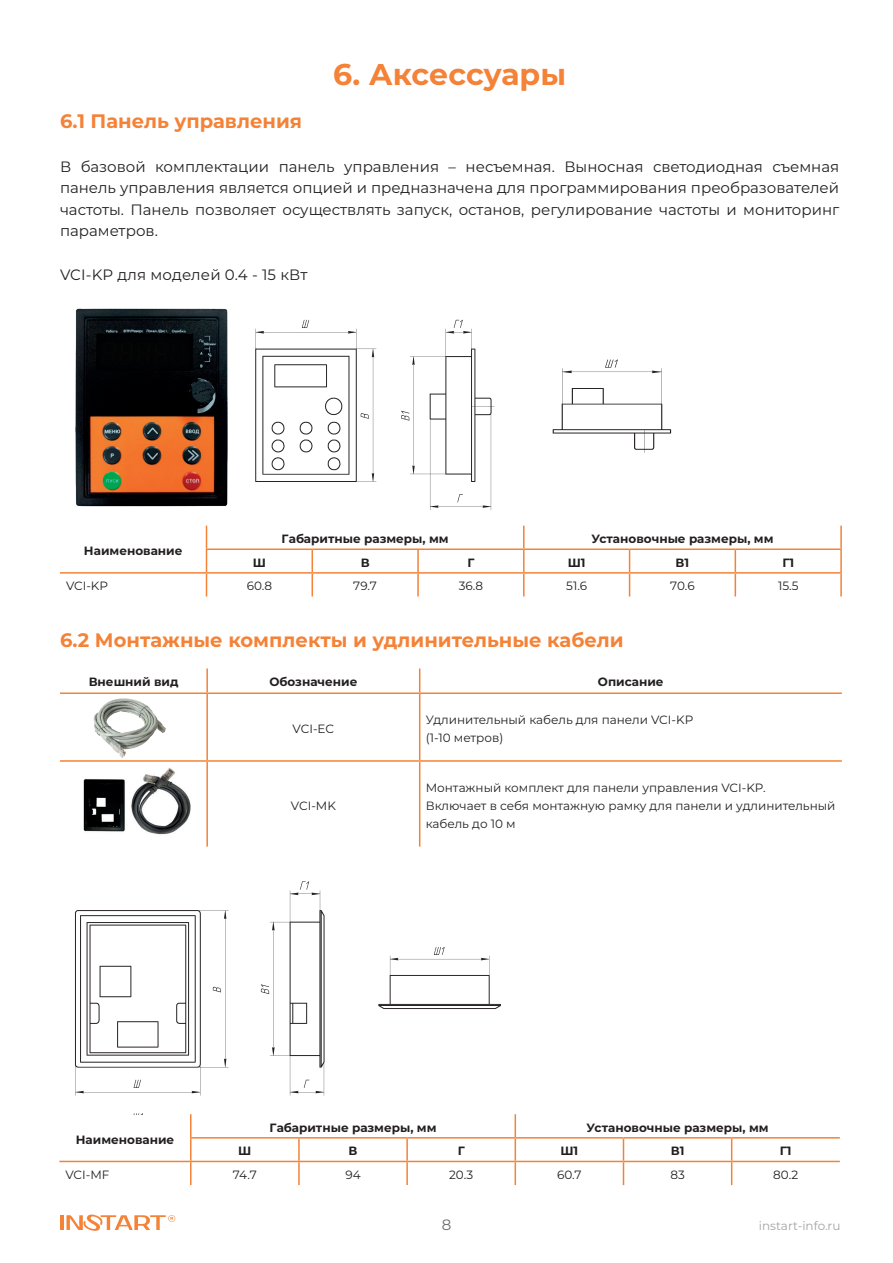
<style>
.page{position:relative;width:893px;height:1263px;background:#fff}
.page>*{position:absolute;margin:0;border:0;box-sizing:border-box;transform-origin:0 0}
.t1{font:700 30px "Montserrat";letter-spacing:-.005em;color:#f48237}
.t2{font:700 19.5px "Montserrat";color:#f48237}
.t3{font:15px/21.6px "Montserrat";color:#231f20;text-align:justify}
.t4{font:15px "Montserrat";color:#6c6d70}
.t5{font:12px/18px "Montserrat";color:#231f20}
.t6{font:700 12px "Montserrat";color:#231f20}
.t7{font:12px "Montserrat";color:#a1a3a6}
</style>
<div class="page">
<hr style="left:60px;top:1215px;width:3px;height:15px;background:#f48237">
<svg style="left:66px;top:1214px;width:109px;height:17px"></svg>
<hr style="left:523px;top:526px;width:2px;height:22px;background:#f48237">
<hr style="left:840px;top:526px;width:2px;height:22px;background:#f48237">
<hr style="left:206px;top:548px;width:106px;height:2px;background:#f48237">
<hr style="left:312px;top:548px;width:106px;height:2px;background:#f48237">
<hr style="left:311px;top:550px;width:2px;height:22px;background:#f48237">
<hr style="left:418px;top:548px;width:106px;height:2px;background:#f48237">
<hr style="left:417px;top:550px;width:2px;height:22px;background:#f48237">
<hr style="left:524px;top:548px;width:106px;height:2px;background:#f48237">
<hr style="left:523px;top:550px;width:2px;height:22px;background:#f48237">
<hr style="left:630px;top:548px;width:105px;height:2px;background:#f48237">
<hr style="left:735px;top:548px;width:107px;height:2px;background:#f48237">
<hr style="left:840px;top:550px;width:2px;height:22px;background:#f48237">
<hr style="left:60px;top:572px;width:146px;height:2px;background:#f48237">
<hr style="left:206px;top:572px;width:106px;height:2px;background:#f48237">
<svg style="left:206px;top:528px;width:1px;height:68px"></svg>
<hr style="left:312px;top:572px;width:106px;height:2px;background:#f48237">
<hr style="left:311px;top:574px;width:2px;height:22px;background:#f48237">
<hr style="left:418px;top:572px;width:106px;height:2px;background:#f48237">
<hr style="left:417px;top:574px;width:2px;height:22px;background:#f48237">
<hr style="left:524px;top:572px;width:106px;height:2px;background:#f48237">
<hr style="left:523px;top:574px;width:2px;height:22px;background:#f48237">
<hr style="left:630px;top:572px;width:105px;height:2px;background:#f48237">
<svg style="left:629px;top:550px;width:1px;height:46px"></svg>
<hr style="left:735px;top:572px;width:107px;height:2px;background:#f48237">
<svg style="left:735px;top:550px;width:1px;height:46px"></svg>
<hr style="left:840px;top:574px;width:2px;height:22px;background:#f48237">
<hr style="left:190px;top:1114px;width:2px;height:23px;background:#f48237">
<hr style="left:190px;top:1137px;width:109px;height:1px;background:#f48237">
<hr style="left:190px;top:1138px;width:2px;height:23px;background:#f48237">
<hr style="left:299px;top:1137px;width:108px;height:1px;background:#f48237">
<hr style="left:298px;top:1138px;width:2px;height:23px;background:#f48237">
<hr style="left:407px;top:1137px;width:108px;height:1px;background:#f48237">
<hr style="left:406px;top:1138px;width:2px;height:23px;background:#f48237">
<hr style="left:515px;top:1137px;width:108px;height:1px;background:#f48237">
<hr style="left:623px;top:1137px;width:109px;height:1px;background:#f48237">
<hr style="left:732px;top:1137px;width:108px;height:1px;background:#f48237">
<hr style="left:59px;top:1161px;width:132px;height:1px;background:#f48237">
<hr style="left:191px;top:1161px;width:108px;height:1px;background:#f48237">
<hr style="left:190px;top:1162px;width:2px;height:23px;background:#f48237">
<hr style="left:299px;top:1161px;width:108px;height:1px;background:#f48237">
<hr style="left:298px;top:1162px;width:2px;height:23px;background:#f48237">
<hr style="left:407px;top:1161px;width:108px;height:1px;background:#f48237">
<hr style="left:406px;top:1162px;width:2px;height:23px;background:#f48237">
<hr style="left:515px;top:1161px;width:108px;height:1px;background:#f48237">
<svg style="left:515px;top:1114px;width:1px;height:71px"></svg>
<hr style="left:623px;top:1161px;width:109px;height:1px;background:#f48237">
<svg style="left:623px;top:1138px;width:1px;height:47px"></svg>
<hr style="left:732px;top:1161px;width:108px;height:1px;background:#f48237">
<svg style="left:731px;top:1138px;width:1px;height:47px"></svg>
<img style="left:255px;top:319px;width:240px;height:191px">
<img style="left:552px;top:359px;width:120px;height:94px">
<img style="left:75px;top:308px;width:153px;height:220px">
<img style="left:75px;top:881px;width:250px;height:233px">
<img style="left:378px;top:947px;width:123px;height:62px">
<img style="left:83px;top:768px;width:108px;height:67px">
<hr style="left:206px;top:668px;width:2px;height:24px;background:#f48237">
<svg style="left:419px;top:668px;width:1px;height:24px"></svg>
<hr style="left:60px;top:692px;width:147px;height:2px;background:#f48237">
<hr style="left:207px;top:692px;width:213px;height:2px;background:#f48237">
<hr style="left:206px;top:694px;width:2px;height:66px;background:#f48237">
<hr style="left:420px;top:692px;width:422px;height:2px;background:#f48237">
<hr style="left:419px;top:694px;width:1px;height:66px;background:#f48237">
<hr style="left:60px;top:760px;width:147px;height:2px;background:#f48237">
<hr style="left:207px;top:760px;width:213px;height:2px;background:#f48237">
<hr style="left:206px;top:762px;width:2px;height:85px;background:#f48237">
<hr style="left:420px;top:760px;width:422px;height:2px;background:#f48237">
<hr style="left:419px;top:762px;width:1px;height:85px;background:#f48237">
<img style="left:94px;top:698px;width:72px;height:60px">
<h2 class="t2" style="left:60px;top:107px;width:244px">6.1 Панель управления</h2>
<h1 class="t1" style="left:333px;top:53px;width:234px">6. Аксессуары</h1>
<p class="t3" style="left:60px;top:155px;width:781px">В базовой комплектации панель управления – несъемная. Выносная светодиодная съемная панель управления является опцией и предназначена для программирования преобразователей частоты. Панель позволяет осуществлять запуск, останов, регулирование частоты и мониторинг параметров.</p>
<p class="t3" style="left:60px;top:263px;width:249px">VCI-KP для моделей 0.4 - 15 кВт</p>
<p class="t6" style="left:84px;top:542px;width:100px">Наименование</p>
<p class="t6" style="left:282px;top:530px;width:168px">Габаритные размеры, мм</p>
<p class="t6" style="left:591px;top:530px;width:184px">Установочные размеры, мм</p>
<p class="t6" style="left:253px;top:554px;width:15px">Ш</p>
<p class="t6" style="left:361px;top:554px;width:10px">В</p>
<p class="t6" style="left:467px;top:554px;width:9px">Г</p>
<p class="t6" style="left:568px;top:554px;width:19px">Ш1</p>
<p class="t6" style="left:676px;top:554px;width:15px">В1</p>
<p class="t6" style="left:782px;top:554px;width:13px">Г1</p>
<p class="t5" style="left:66px;top:577px;width:44px">VCI-KP</p>
<p class="t5" style="left:247px;top:577px;width:27px">60.8</p>
<p class="t5" style="left:353px;top:577px;width:25px">79.7</p>
<p class="t5" style="left:459px;top:577px;width:26px">36.8</p>
<p class="t5" style="left:566px;top:577px;width:22px">51.6</p>
<p class="t5" style="left:670px;top:577px;width:26px">70.6</p>
<p class="t5" style="left:778px;top:577px;width:22px">15.5</p>
<h2 class="t2" style="left:60px;top:626px;width:565px">6.2 Монтажные комплекты и удлинительные кабели</h2>
<p class="t6" style="left:89px;top:673px;width:91px">Внешний вид</p>
<p class="t6" style="left:269px;top:673px;width:90px">Обозначение</p>
<p class="t6" style="left:598px;top:673px;width:67px">Описание</p>
<p class="t5" style="left:293px;top:719px;width:43px">VCI-EC</p>
<p class="t5" style="left:426px;top:710px;width:269px">Удлинительный кабель для панели VCI-KP (1-10 метров)</p>
<p class="t5" style="left:291px;top:796px;width:46px">VCI-MK</p>
<p class="t5" style="left:426px;top:778px;width:411px">Монтажный комплект для панели управления VCI-KP.<br>Включает в себя монтажную рамку для панели и удлинительный кабель до 10 м</p>
<p class="t6" style="left:76px;top:1131px;width:100px">Наименование</p>
<p class="t6" style="left:270px;top:1119px;width:168px">Габаритные размеры, мм</p>
<p class="t6" style="left:587px;top:1119px;width:184px">Установочные размеры, мм</p>
<p class="t6" style="left:238px;top:1142px;width:15px">Ш</p>
<p class="t6" style="left:349px;top:1142px;width:10px">В</p>
<p class="t6" style="left:458px;top:1142px;width:9px">Г</p>
<p class="t6" style="left:560px;top:1142px;width:19px">Ш1</p>
<p class="t6" style="left:671px;top:1142px;width:15px">В1</p>
<p class="t6" style="left:780px;top:1142px;width:13px">Г1</p>
<p class="t5" style="left:65px;top:1165px;width:46px">VCI-MF</p>
<p class="t5" style="left:233px;top:1165px;width:25px">74.7</p>
<p class="t5" style="left:345px;top:1165px;width:17px">94</p>
<p class="t5" style="left:449px;top:1165px;width:26px">20.3</p>
<p class="t5" style="left:557px;top:1165px;width:26px">60.7</p>
<p class="t5" style="left:670px;top:1165px;width:16px">83</p>
<p class="t5" style="left:773px;top:1165px;width:26px">80.2</p>
<p class="t4" style="left:442px;top:1214px;width:11px">8</p>
<p class="t7" style="left:759px;top:1217px;width:83px">instart-info.ru</p>
</div>
